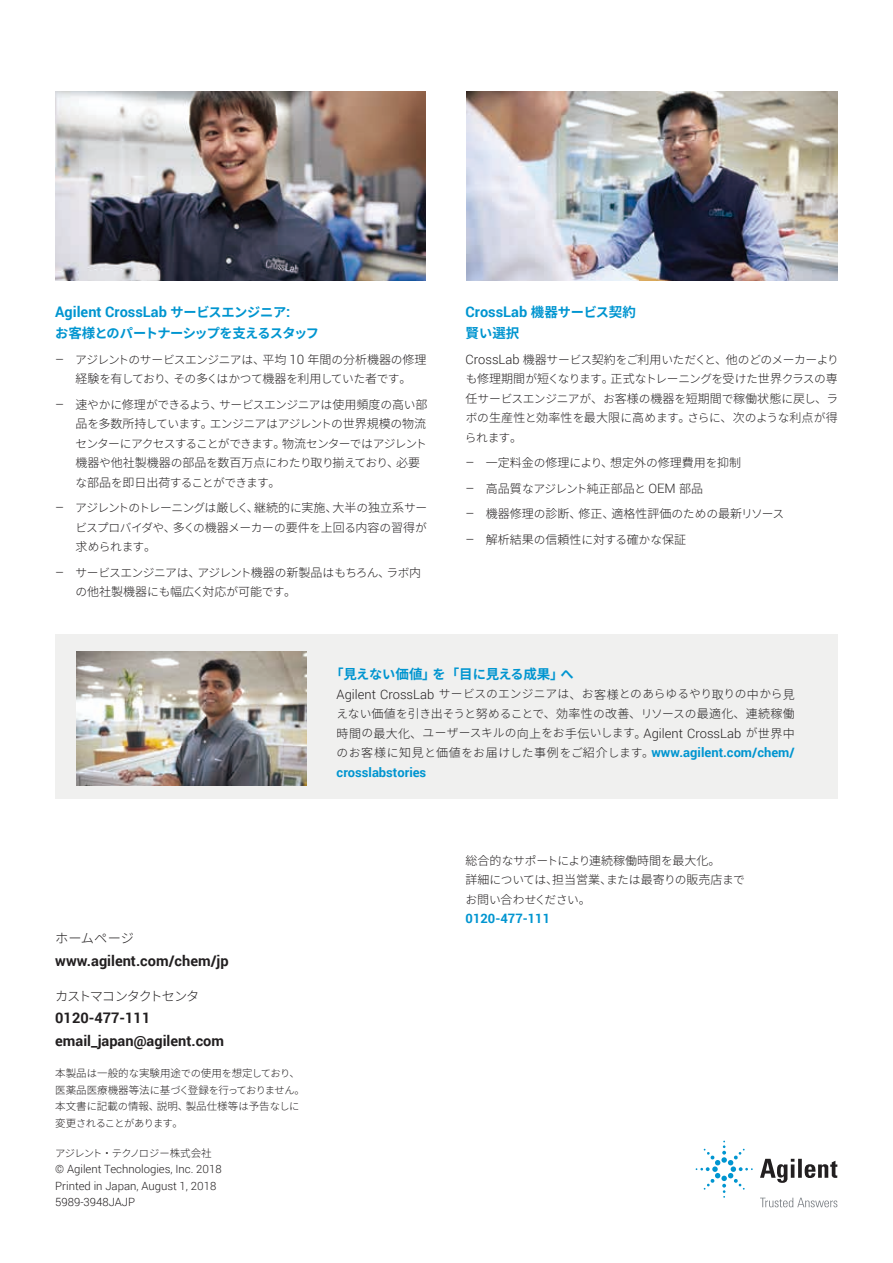
<style>
.page{position:relative;width:893px;height:1263px;background:#fff}
.page>*{position:absolute;margin:0;border:0;box-sizing:border-box;transform-origin:0 0}
.t1{font:700 14.55px/22.5px "Roboto";color:#221f20}
.t2{font:700 14.55px "Roboto";color:#0095d0}
.t3{font:700 13.5px "Noto Sans CJ Kjp";color:#0095d0}
.t4{font:700 13.2px "Noto Sans CJ Kjp";letter-spacing:-.07em;color:#0095d0}
.t5{font:300 13.2px "Noto Sans CJ Kjp";letter-spacing:-.08em;color:#221f20}
.t6{font:700 12.9px/19.5px "Roboto";color:#0095d0}
.t7{font:300 12px/19.5px "Noto Sans CJ Kjp";color:#221f20}
.t8{font:300 12px "Noto Sans CJ Kjp";letter-spacing:.025em;color:#221f20}
.t9{font:300 11.7px/19.5px "Noto Sans CJ Kjp";letter-spacing:-.055em;color:#221f20;text-align:justify}
.t10{font:300 11.7px "Noto Sans CJ Kjp";letter-spacing:-.005em;color:#221f20}
.t11{font:300 11.7px "Noto Sans CJ Kjp";letter-spacing:-.03em;color:#221f20}
.t12{font:300 11.7px "Noto Sans CJ Kjp";letter-spacing:-.075em;color:#221f20}
.t13{font:300 11.4px/16.5px "Roboto";color:#221f20}
.t14{font:300 10.5px/16.5px "Noto Sans CJ Kjp";color:#221f20}
.t15{font:300 10.35px "Noto Sans CJ Kjp";letter-spacing:-.07em;color:#221f20}
.s1{font-family:"Noto Sans CJ Kjp";font-size:13.2px}
.s2{font-size:13.5px}
.s3{font-family:"Roboto";font-size:12.9px}
.s4{font-size:12px}
.s5{font-size:11.7px}
.s6{font-family:"Noto Sans CJ Kjp";font-size:13.5px}
.s7{font-size:13.2px}
.s8{font-family:"Noto Sans CJ Kjp";font-weight:300;font-size:11.7px;color:#221f20}
.s9{font-family:"Noto Sans CJ Kjp";font-weight:300;font-size:12px;color:#221f20}
.s10{font-size:10.35px}
.s11{font-size:10.5px}
</style>
<div class="page">
<div style="left:55px;top:634px;width:783px;height:165px;background:#f0f0ef"></div>
<img style="left:55px;top:91px;width:371px;height:189px">
<img style="left:77px;top:651px;width:230px;height:134px">
<img style="left:466px;top:91px;width:372px;height:189px">
<svg style="left:760px;top:1159px;width:77px;height:24px"></svg>
<svg style="left:696px;top:1141px;width:57px;height:57px"></svg>
<svg style="left:760px;top:1198px;width:77px;height:9px"></svg>
<p class="t2" style="left:55px;top:302px;width:236px">Agilent CrossLab <span class="s1">サービスエンジニア</span>:</p>
<p class="t4" style="left:55px;top:326px;width:265px">お<span class="s2">客様</span>とのパートナーシップを<span class="s2">支</span>えるスタッフ</p>
<p class="t9" style="left:55px;top:350px;width:373px;text-align:center"><span class="s3">–</span> アジレントのサービスエンジニアは<span class="s4">、平均</span> <span class="s3">10</span> <span class="s4">年間</span>の<span class="s4">分析機器</span>の<span class="s4">修理経験</span>を<span class="s4">有</span>しており<span class="s4">、</span>その<span class="s4">多</span>くはかつて<span class="s4">機器</span>を<span class="s4">利用</span>していた<span class="s4">者</span>です<span class="s4">。</span></p>
<p class="t9" style="left:76px;top:395px;width:353px;text-indent:-20px"><span class="s3">–</span> <span class="s4">速</span>やかに<span class="s4">修理</span>ができるよう<span class="s4">、</span>サービスエンジニアは<span class="s4">使用頻度</span>の<span class="s4">高</span>い<span class="s4">部品</span>を<span class="s4">多数所持</span>しています<span class="s4">。</span>エンジニアはアジレントの<span class="s4">世界規模</span>の<span class="s4">物流</span>センターにアクセスすることができます<span class="s4">。物流</span>センターではアジレント</p>
<p class="t7" style="left:76px;top:453px;width:346px">機器<span class="s5">や</span>他社製機器<span class="s5">の</span>部品<span class="s5">を</span>数百万点<span class="s5">にわたり</span>取<span class="s5">り</span>揃<span class="s5">えており</span>、必要</p>
<p class="t12" style="left:76px;top:476px;width:206px">な<span class="s4">部品</span>を<span class="s4">即日出荷</span>することができます<span class="s4">。</span></p>
<p class="t9" style="left:75px;top:498px;width:353px;text-indent:-20px"><span class="s3">–</span> アジレントのトレーニングは<span class="s4">厳</span>しく<span class="s4">、継続的</span>に<span class="s4">実施、大半</span>の<span class="s4">独立系</span>サービスプロバイダや<span class="s4">、多</span>くの<span class="s4">機器</span>メーカーの<span class="s4">要件</span>を<span class="s4">上回</span>る<span class="s4">内容</span>の<span class="s4">習得</span>が<span class="s4">求</span>められます<span class="s4">。</span></p>
<p class="t9" style="left:55px;top:563px;width:367px"><span class="s3">–</span> サービスエンジニアは<span class="s4">、</span>アジレント<span class="s4">機器</span>の<span class="s4">新製品</span>はもちろん<span class="s4">、</span>ラボ<span class="s4">内</span></p>
<p class="t7" style="left:75px;top:582px;width:222px"><span class="s5">の</span>他社製機器<span class="s5">にも</span>幅広<span class="s5">く</span>対応<span class="s5">が</span>可能<span class="s5">です</span>。</p>
<p class="t2" style="left:466px;top:302px;width:172px">CrossLab <span class="s6">機器</span><span class="s1">サービス</span><span class="s6">契約</span></p>
<p class="t3" style="left:466px;top:325px;width:55px">賢<span class="s7">い</span>選択</p>
<p class="t9" style="left:465px;top:350px;width:375px"><span class="s3">CrossLab</span> <span class="s4">機器</span>サービス<span class="s4">契約</span>をご<span class="s4">利用</span>いただくと<span class="s4">、他</span>のどのメーカーよりも<span class="s4">修理期間</span>が<span class="s4">短</span>くなります<span class="s4">。正式</span>なトレーニングを<span class="s4">受</span>けた<span class="s4">世界</span>クラスの<span class="s4">専任</span>サービスエンジニアが<span class="s4">、</span>お<span class="s4">客様</span>の<span class="s4">機器</span>を<span class="s4">短期間</span>で<span class="s4">稼働状態</span>に<span class="s4">戻</span>し<span class="s4">、</span>ラボの<span class="s4">生産性</span>と<span class="s4">効率性</span>を<span class="s4">最大限</span>に<span class="s4">高</span>めます<span class="s4">。</span>さらに<span class="s4">、次</span>のような<span class="s4">利点</span>が<span class="s4">得</span>られます<span class="s4">。</span></p>
<p class="t7" style="left:466px;top:453px;width:277px"><span class="s3">–</span> 一定料金<span class="s5">の</span>修理<span class="s5">により</span>、想定外<span class="s5">の</span>修理費用<span class="s5">を</span>抑制</p>
<p class="t7" style="left:466px;top:479px;width:239px"><span class="s3">–</span> 高品質<span class="s5">なアジレント</span>純正部品<span class="s5">と</span> <span class="s3">OEM</span> 部品</p>
<p class="t7" style="left:466px;top:504px;width:320px"><span class="s3">–</span> 機器修理<span class="s5">の</span>診断、修正、適格性評価<span class="s5">のための</span>最新<span class="s5">リソース</span></p>
<p class="t7" style="left:466px;top:530px;width:222px"><span class="s3">–</span> 解析結果<span class="s5">の</span>信頼性<span class="s5">に</span>対<span class="s5">する</span>確<span class="s5">かな</span>保証</p>
<p class="t3" style="left:330px;top:666px;width:245px">「見<span class="s7">えない</span>価値」<span class="s7">を</span>「目<span class="s7">に</span>見<span class="s7">える</span>成果」<span class="s7">へ</span></p>
<p class="t10" style="left:337px;top:688px;width:460px"><span class="s3">Agilent CrossLab</span> サービスのエンジニアは<span class="s4">、</span>お<span class="s4">客様</span>とのあらゆるやり<span class="s4">取</span>りの<span class="s4">中</span>から<span class="s4">見</span></p>
<p class="t8" style="left:336px;top:707px;width:460px"><span class="s5">えない</span>価値<span class="s5">を</span>引<span class="s5">き</span>出<span class="s5">そうと</span>努<span class="s5">めることで</span>、効率性<span class="s5">の</span>改善、<span class="s5">リソースの</span>最適化、連続稼働</p>
<p class="t11" style="left:337px;top:727px;width:460px"><span class="s4">時間</span>の<span class="s4">最大化、</span>ユーザースキルの<span class="s4">向上</span>をお<span class="s4">手伝</span>いします<span class="s4">。</span><span class="s3">Agilent CrossLab</span> が<span class="s4">世界中</span></p>
<p class="t6" style="left:337px;top:742px;width:460px"><span class="s8">のお</span><span class="s9">客様</span><span class="s8">に</span><span class="s9">知見</span><span class="s8">と</span><span class="s9">価値</span><span class="s8">をお</span><span class="s9">届</span><span class="s8">けした</span><span class="s9">事例</span><span class="s8">をご</span><span class="s9">紹介</span><span class="s8">します</span><span class="s9">。</span>www.agilent.com/chem/ crosslabstories</p>
<p class="t5" style="left:55px;top:931px;width:80px">ホームページ</p>
<p class="t1" style="left:55px;top:949px;width:175px">www.agilent.com/chem/jp</p>
<p class="t5" style="left:55px;top:988px;width:146px">カストマコンタクトセンタ</p>
<p class="t1" style="left:55px;top:1006px;width:170px">0120-477-111 email_japan@agilent.com</p>
<p class="t14" style="left:55px;top:1065px;width:251px">本製品<span class="s10">は</span>一般的<span class="s10">な</span>実験用途<span class="s10">での</span>使用<span class="s10">を</span>想定<span class="s10">しており</span>、医薬品医療機器等法<span class="s10">に</span>基<span class="s10">づく</span>登録<span class="s10">を</span>行<span class="s10">っておりません</span>。本文書<span class="s10">に</span>記載<span class="s10">の</span>情報、説明、製品仕様等<span class="s10">は</span>予告<span class="s10">なしに</span></p>
<p class="t15" style="left:55px;top:1117px;width:129px"><span class="s11">変更</span>されることがあります<span class="s11">。</span></p>
<p class="t15" style="left:55px;top:1147px;width:158px">アジレント<span class="s11">・</span>テクノロジー<span class="s11">株式会社</span></p>
<p class="t13" style="left:55px;top:1161px;width:168px">© Agilent Technologies, Inc. 2018<br>Printed in Japan, August 1, 2018<br>5989-3948JAJP</p>
<p class="t7" style="left:466px;top:851px;width:281px">総合的<span class="s5">なサポートにより</span>連続稼働時間<span class="s5">を</span>最大化。<br>詳細<span class="s5">については</span>、担当営業、<span class="s5">または</span>最寄<span class="s5">りの</span>販売店<span class="s5">まで</span></p>
<p class="t9" style="left:465px;top:890px;width:127px">お<span class="s4">問</span>い<span class="s4">合</span>わせください<span class="s4">。</span></p>
<p class="t6" style="left:466px;top:908px;width:86px">0120-477-111</p>
</div>
